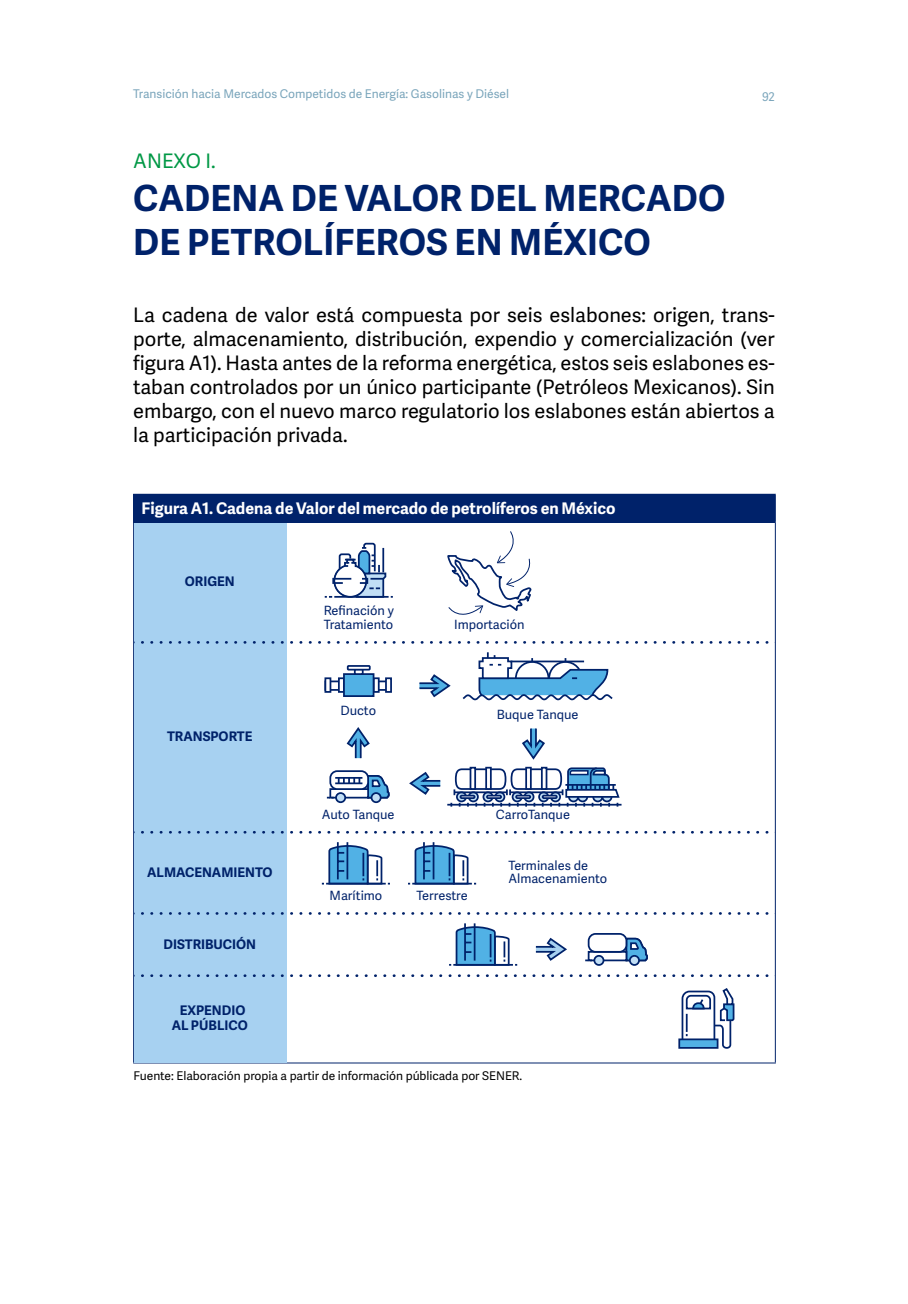
<style>
.page{position:relative;width:908px;height:1304px;background:#fff}
.page>*{position:absolute;margin:0;border:0;box-sizing:border-box;transform-origin:0 0}
.Anexo{font:700 36px/43.2px "Adelle Sans";letter-spacing:.005em;color:#00226a}
.Basic{font:20px/24px "Adelle Sans";color:#000;text-align:justify}
.Anexo-2{font:20px "Adelle Sans";letter-spacing:.005em;color:#009845}
.cabeza{font:700 16px "Adelle Sans";color:#fff}
.t1{font:700 13.2px/15px "Adelle Sans";color:#00226a;text-align:center}
.t2{font:12.8px/13.8px "Adelle Sans";color:#00226a}
.fuente{font:12px "Adelle Sans";color:#000}
.t3{font:12px "Adelle Sans";color:#7aa5bb}
</style>
<div class="page">
<div style="left:134px;top:494px;width:641px;height:28px;background:#00226a"></div>
<hr style="left:133px;top:494px;width:642px;height:1px;background:#00226a">
<svg style="left:133px;top:495px;width:1px;height:27px"></svg>
<hr style="left:133px;top:522px;width:642px;height:1px;background:#00226a">
<hr style="left:133px;top:523px;width:1px;height:539px;background:#00226a">
<hr style="left:774px;top:523px;width:1px;height:539px;background:#00226a">
<hr style="left:133px;top:1062px;width:642px;height:1px;background:#00226a">
<div style="left:134px;top:523px;width:152px;height:539px;background:#a7d1f1"></div>
<div style="left:678px;top:1038px;width:40px;height:11px;border:2px solid #00226a"></div>
<svg style="left:680px;top:988px;width:55px;height:61px"></svg>
<svg style="left:324px;top:542px;width:68px;height:56px"></svg>
<svg style="left:447px;top:531px;width:85px;height:84px"></svg>
<svg style="left:326px;top:770px;width:64px;height:34px"></svg>
<svg style="left:331px;top:665px;width:54px;height:32px"></svg>
<svg style="left:331px;top:684px;width:54px;height:4px"></svg>
<div style="left:324px;top:681px;width:68px;height:10px;border:2px solid #00226a"></div>
<div style="left:325px;top:678px;width:5px;height:14px;background:#fff"></div>
<div style="left:324px;top:677px;width:7px;height:16px;border:2px solid #00226a"></div>
<div style="left:338px;top:677px;width:6px;height:16px;border:2px solid #00226a"></div>
<div style="left:373px;top:678px;width:5px;height:14px;background:#fff"></div>
<div style="left:372px;top:677px;width:7px;height:16px;border:2px solid #00226a"></div>
<div style="left:386px;top:678px;width:5px;height:14px;background:#fff"></div>
<div style="left:385px;top:677px;width:7px;height:16px;border:2px solid #00226a"></div>
<div style="left:344px;top:674px;width:29px;height:22px;background:#51b1e5"></div>
<div style="left:343px;top:673px;width:31px;height:24px;border:2px solid #00226a"></div>
<div style="left:354px;top:669px;width:8px;height:5px;background:#fff"></div>
<div style="left:354px;top:668px;width:9px;height:7px;border:2px solid #00226a"></div>
<div style="left:347px;top:665px;width:23px;height:6px;border:2px solid #00226a"></div>
<svg style="left:462px;top:652px;width:151px;height:49px"></svg>
<svg style="left:419px;top:674px;width:32px;height:24px"></svg>
<svg style="left:409px;top:771px;width:32px;height:24px"></svg>
<svg style="left:522px;top:728px;width:23px;height:32px"></svg>
<svg style="left:346px;top:727px;width:24px;height:32px"></svg>
<hr style="left:337px;top:842px;width:1px;height:37px;background:#00226a">
<hr style="left:346px;top:842px;width:2px;height:37px;background:#00226a">
<svg style="left:322px;top:844px;width:68px;height:41px"></svg>
<hr style="left:423px;top:842px;width:1px;height:37px;background:#00226a">
<hr style="left:432px;top:842px;width:2px;height:37px;background:#00226a">
<svg style="left:408px;top:844px;width:68px;height:41px"></svg>
<hr style="left:464px;top:923px;width:1px;height:38px;background:#00226a">
<hr style="left:473px;top:923px;width:2px;height:38px;background:#00226a">
<svg style="left:449px;top:925px;width:68px;height:41px"></svg>
<svg style="left:585px;top:934px;width:63px;height:32px"></svg>
<div style="left:588px;top:934px;width:38px;height:18px;background:#fff;border-radius:7px"></div>
<div style="left:587px;top:933px;width:40px;height:20px;border:2px solid #00226a;border-radius:7px"></div>
<svg style="left:535px;top:937px;width:32px;height:24px"></svg>
<svg style="left:142px;top:641px;width:627px;height:3px"></svg>
<svg style="left:142px;top:831px;width:627px;height:3px"></svg>
<svg style="left:142px;top:912px;width:627px;height:3px"></svg>
<svg style="left:142px;top:974px;width:627px;height:3px"></svg>
<hr style="left:447px;top:804px;width:174px;height:2px;background:#00226a">
<svg style="left:450px;top:767px;width:170px;height:40px"></svg>
<p class="t3" style="left:133px;top:85px;width:377px">Transición hacia Mercados Competidos de Energía: Gasolinas y Diésel</p>
<p class="Anexo-2" style="left:133px;top:147px;width:84px">ANEXO I.</p>
<p class="Anexo" style="left:133px;top:175px;width:593px">CADENA DE VALOR DEL MERCADO<br>DE PETROLÍFEROS EN MÉXICO</p>
<p class="t3" style="left:762px;top:88px;width:14px">92</p>
<p class="Basic" style="left:133px;top:302px;width:643px">La cadena de valor está compuesta por seis eslabones: origen, trans&shy;porte, almacenamiento, distribución, expendio y comercialización (ver figura A1). Hasta antes de la reforma energética, estos seis eslabones es&shy;taban controlados por un único participante (Petróleos Mexicanos). Sin embargo, con el nuevo marco regulatorio los eslabones están abiertos a la participación privada.</p>
<p class="cabeza" style="left:142px;top:497px;width:475px">Figura A1. Cadena de Valor del mercado de petrolíferos en México</p>
<p class="t1" style="left:185px;top:573px;width:51px">ORIGEN</p>
<p class="t1" style="left:167px;top:728px;width:87px">TRANSPORTE</p>
<p class="t1" style="left:147px;top:864px;width:127px">ALMACENAMIENTO</p>
<p class="t1" style="left:163px;top:936px;width:94px">DISTRIBUCIÓN</p>
<p class="t1" style="left:172px;top:1002px;width:77px">EXPENDIO<br>AL PÚBLICO</p>
<p class="t2" style="left:323px;top:603px;width:72px">Refinación y<br>Tratamiento</p>
<p class="t2" style="left:340px;top:703px;width:37px">Ducto</p>
<p class="t2" style="left:454px;top:617px;width:72px">Importación</p>
<p class="t2" style="left:496px;top:707px;width:83px">Buque Tanque</p>
<p class="t2" style="left:322px;top:807px;width:74px">Auto Tanque</p>
<p class="t2" style="left:495px;top:807px;width:76px">CarroTanque</p>
<p class="t2" style="left:329px;top:888px;width:54px">Marítimo</p>
<p class="t2" style="left:416px;top:888px;width:53px">Terrestre</p>
<p class="t2" style="left:508px;top:858px;width:100px">Terminales de<br>Almacenamiento</p>
<p class="fuente" style="left:134px;top:1067px;width:390px">Fuente: Elaboración propia a partir de información públicada por SENER.</p>
</div>
